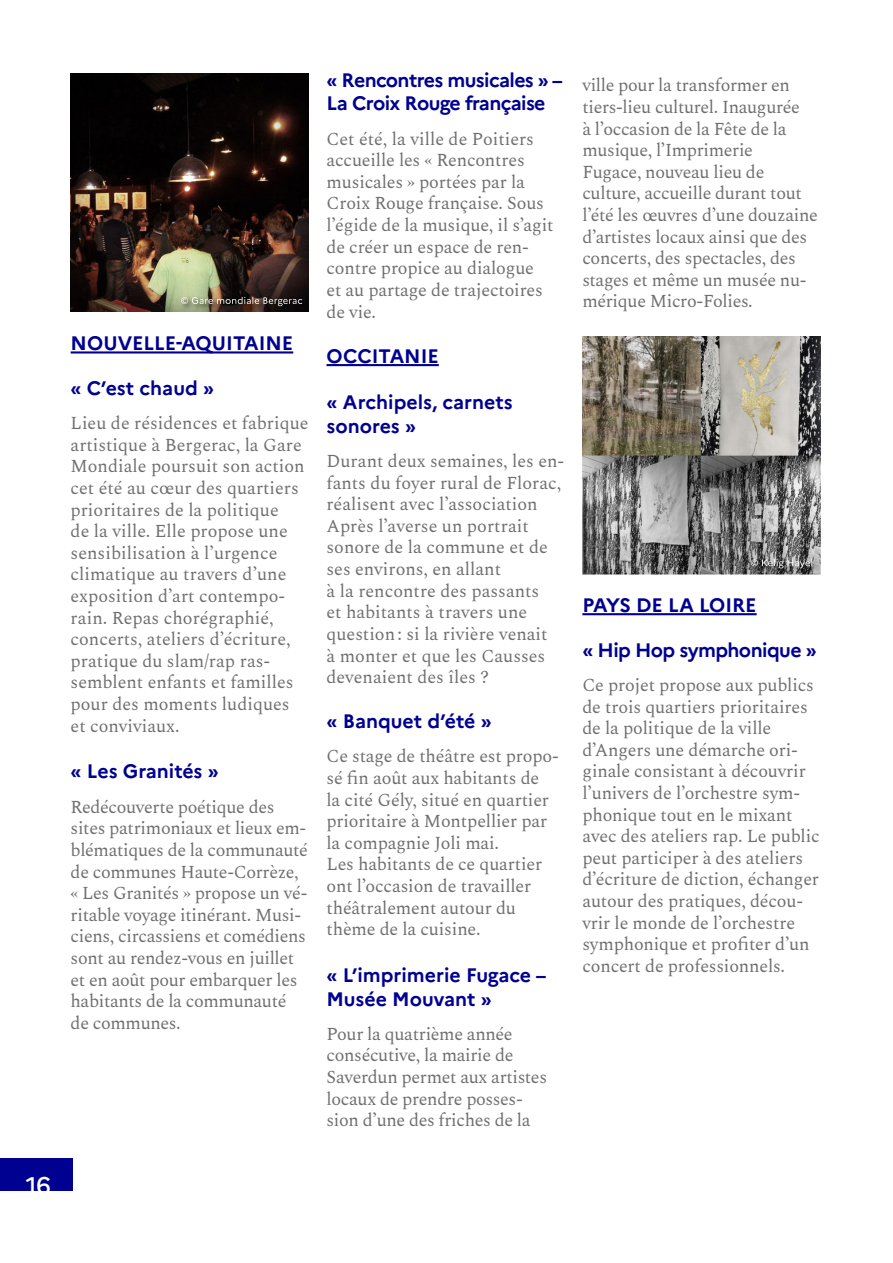
<style>
.page{position:relative;width:893px;height:1263px;background:#fff}
.page>*{position:absolute;margin:0;border:0;box-sizing:border-box;transform-origin:0 0}
.t1{font:500 24px "Marianne";color:#fff}
.t2{font:700 19.5px/23.4px "Marianne";letter-spacing:-.005em;color:#000091}
.t3{font:700 19.5px/23.4px "Marianne";letter-spacing:-.03em;color:#000091}
.t4{font:18px/21.6px "Spectral";letter-spacing:-.01em;color:#706f6f}
</style>
<div class="page">
<div style="left:0;top:1158px;width:72px;height:33px;background:#000091"></div>
<hr style="left:71px;top:351px;width:222px;height:2px;background:#000091">
<hr style="left:326px;top:364px;width:113px;height:2px;background:#000091">
<hr style="left:582px;top:613px;width:175px;height:2px;background:#000091">
<img style="left:582px;top:337px;width:238px;height:238px">
<img style="left:71px;top:74px;width:238px;height:238px">
<div style="left:180px;top:295px;width:129px;height:19px;background:#000;opacity:.75"></div>
<svg style="left:181px;top:297px;width:121px;height:9px"></svg>
<div style="left:750px;top:558px;width:70px;height:18px;background:#000;opacity:.75"></div>
<svg style="left:751px;top:559px;width:61px;height:9px"></svg>
<h1 class="t1" style="left:26px;top:1170px;width:27px">16</h1>
<p class="t2" style="left:71px;top:331px;width:224px">NOUVELLE-AQUITAINE</p>
<p class="t2" style="left:71px;top:376px;width:145px">« C’est chaud »</p>
<p class="t4" style="left:71px;top:411px;width:239px">Lieu de résidences et fabrique artistique à Bergerac, la Gare<br>Mondiale poursuit son action cet été au cœur des quartiers prioritaires de la politique<br>de la ville. Elle propose une sensibilisation à l’urgence climatique au travers d’une exposition d’art contempo&shy;rain. Repas chorégraphié, concerts, ateliers d’écriture, pratique du slam/rap ras&shy;semblent enfants et familles pour des moments ludiques et conviviaux.</p>
<p class="t2" style="left:71px;top:760px;width:150px">« Les Granités »</p>
<p class="t4" style="left:71px;top:795px;width:239px">Redécouverte poétique des sites patrimoniaux et lieux em&shy;blématiques de la communauté de communes Haute-Corrèze, « Les Granités » propose un vé&shy;ritable voyage itinérant. Musi&shy;ciens, circassiens et comédiens sont au rendez-vous en juillet et en août pour embarquer les habitants de la communauté de communes.</p>
<p class="t3" style="left:326px;top:68px;width:238px">« Rencontres musicales » –<br>La Croix Rouge française</p>
<p class="t4" style="left:326px;top:127px;width:228px">Cet été, la ville de Poitiers accueille les « Rencontres musicales » portées par la<br>Croix Rouge française. Sous l’égide de la musique, il s’agit de créer un espace de ren&shy;contre propice au dialogue<br>et au partage de trajectoires de vie.</p>
<p class="t2" style="left:326px;top:344px;width:114px">OCCITANIE</p>
<p class="t2" style="left:326px;top:391px;width:188px">« Archipels, carnets sonores »</p>
<p class="t4" style="left:326px;top:449px;width:239px">Durant deux semaines, les en&shy;fants du foyer rural de Florac, réalisent avec l’association<br>Après l’averse un portrait sonore de la commune et de ses environs, en allant<br>à la rencontre des passants<br>et habitants à travers une question : si la rivière venait<br>à monter et que les Causses devenaient des îles ?</p>
<p class="t2" style="left:326px;top:709px;width:167px">« Banquet d’été »</p>
<p class="t4" style="left:326px;top:744px;width:234px">Ce stage de théâtre est propo&shy;sé fin août aux habitants de<br>la cité Gély, situé en quartier prioritaire à Montpellier par la compagnie Joli mai.<br>Les habitants de ce quartier ont l’occasion de travailler théâtralement autour du thème de la cuisine.</p>
<p class="t2" style="left:326px;top:963px;width:221px">« L’imprimerie Fugace –<br>Musée Mouvant »</p>
<p class="t4" style="left:326px;top:1022px;width:222px">Pour la quatrième année consécutive, la mairie de<br>Saverdun permet aux artistes locaux de prendre posses&shy;sion d’une des friches de la</p>
<p class="t4" style="left:582px;top:73px;width:237px">ville pour la transformer en tiers-lieu culturel. Inaugurée<br>à l’occasion de la Fête de la musique, l’Imprimerie<br>Fugace, nouveau lieu de culture, accueille durant tout l’été les œuvres d’une douzaine d’artistes locaux ainsi que des concerts, des spectacles, des stages et même un musée nu&shy;mérique Micro-Folies.</p>
<p class="t2" style="left:582px;top:593px;width:176px">PAYS DE LA LOIRE</p>
<p class="t3" style="left:582px;top:638px;width:236px">« Hip Hop symphonique »</p>
<p class="t4" style="left:582px;top:673px;width:239px">Ce projet propose aux publics de trois quartiers prioritaires de la politique de la ville d’Angers une démarche ori&shy;ginale consistant à découvrir l’univers de l’orchestre sym&shy;phonique tout en le mixant avec des ateliers rap. Le public peut participer à des ateliers d’écriture de diction, échanger autour des pratiques, décou&shy;vrir le monde de l’orchestre symphonique et profiter d’un concert de professionnels.</p>
</div>
